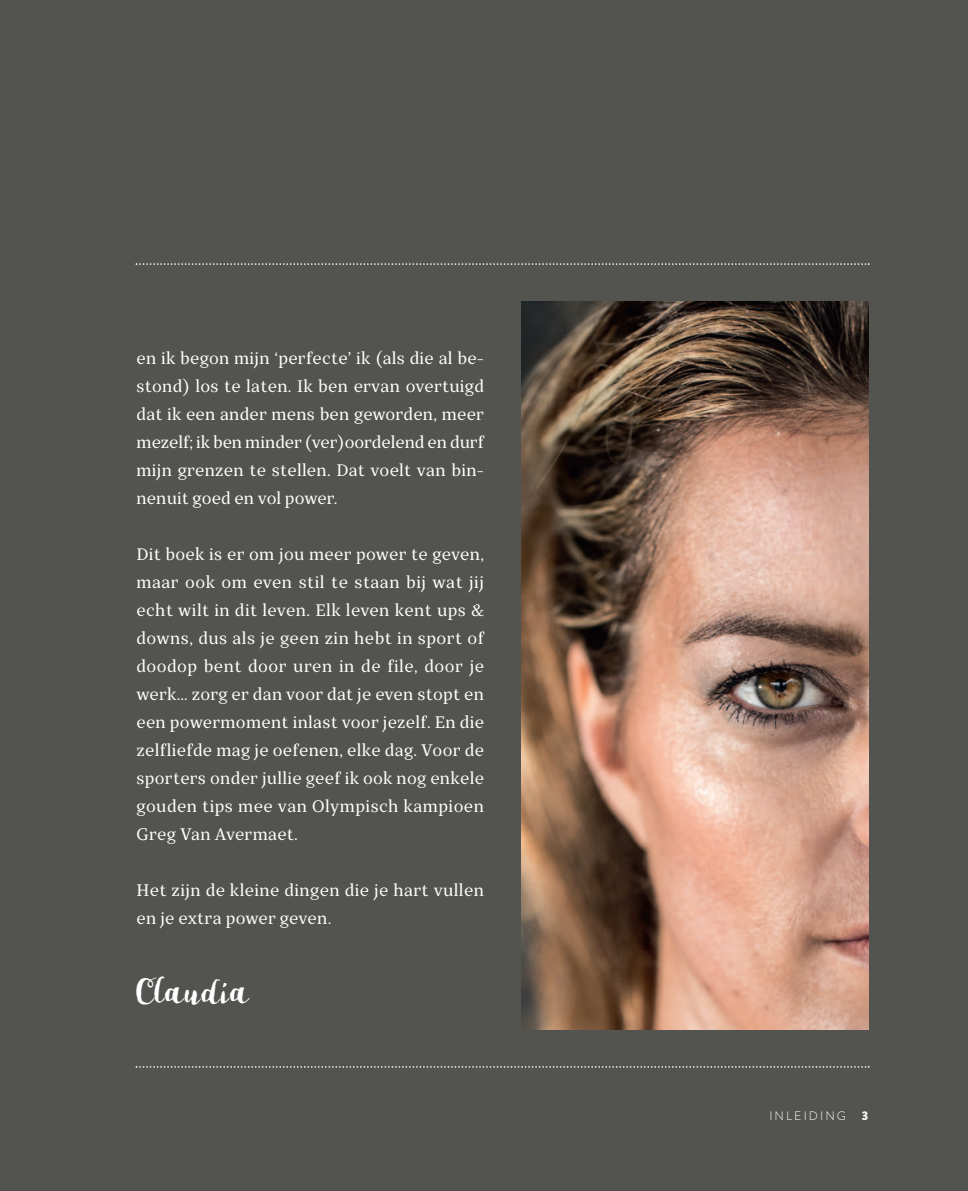
<style>
.page{position:relative;width:968px;height:1191px;background:#fff}
.page>*{position:absolute;margin:0;border:0;box-sizing:border-box;transform-origin:0 0}
.t1{font:42.18px "HMS Gilbert Brush";letter-spacing:.02em;color:#fff}
.t2{font:16.62px/28px "TT Bells";letter-spacing:.015em;color:#fff;text-align:justify}
.t3{font:300 12.25px "Brandon Grotesque";letter-spacing:.17em;color:#fff}
.t4{font:12.25px "Brandon Printed Two";color:#fff}
</style>
<div class="page">
<div style="left:0;top:0;width:967px;height:1191px;background:#535350"></div>
<img style="left:521px;top:301px;width:347px;height:728px">
<svg style="left:136px;top:263px;width:733px;height:2px"></svg>
<svg style="left:136px;top:1066px;width:733px;height:1px"></svg>
<p class="t2" style="left:136px;top:346px;width:349px">en ik begon mijn ‘perfecte’ ik (als die al be&shy;stond) los te laten. Ik ben ervan overtuigd dat ik een ander mens ben geworden, meer mezelf; ik ben minder (ver)oordelend en durf mijn grenzen te stellen. Dat voelt van bin&shy;nenuit goed en vol power.</p>
<p class="t2" style="left:136px;top:542px;width:349px">Dit boek is er om jou meer power te geven, maar ook om even stil te staan bij wat jij echt wilt in dit leven. Elk leven kent ups &amp; downs, dus als je geen zin hebt in sport of doodop bent door uren in de file, door je werk… zorg er dan voor dat je even stopt en een powermoment inlast voor jezelf. En die zelfliefde mag je oefenen, elke dag. Voor de sporters onder jullie geef ik ook nog enkele gouden tips mee van Olympisch kampioen Greg Van Avermaet.</p>
<p class="t2" style="left:136px;top:878px;width:349px">Het zijn de kleine dingen die je hart vullen en je extra power geven.</p>
<h1 class="t1" style="left:136px;top:961px;width:114px">Claudia</h1>
<p class="t3" style="left:769px;top:1108px;width:78px">INLEIDING</p>
<p class="t4" style="left:861px;top:1108px;width:9px">3</p>
</div>
